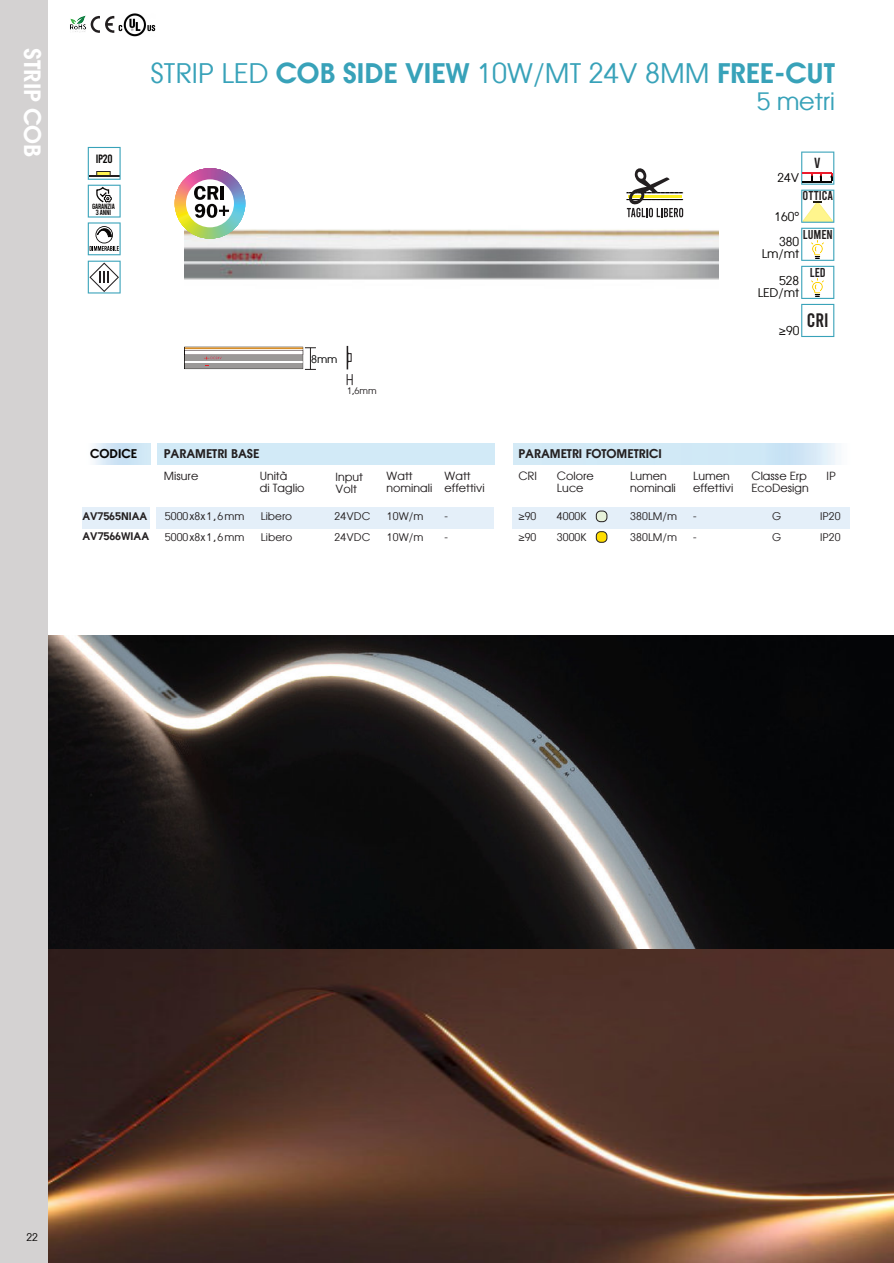
<style>
.page{position:relative;width:894px;height:1263px;background:#fff}
.page>*{position:absolute;margin:0;border:0;box-sizing:border-box;transform-origin:0 0}
.t1{font:27px "Atlanta";color:#38a2b9}
.t2{font:24px "Atlanta";color:#38a2b9}
.t3{font:600 22.5px "Atlanta";color:#fff}
.t4{font:19.5px "Bebas";color:#231f20;scale:1.04 1}
.t5{font:14.55px "Bebas";color:#231f20;scale:1.04 1}
.t6{font:12.75px "Bebas";color:#231f20;scale:1.04 1}
.t7{font:600 12px "Atlanta";color:#231f20}
.t8{font:12px/24.9px "Atlanta";color:#070504;text-align:center}
.t9{font:600 12px "Atlanta";color:#070504}
.t10{font:12px "Bebas";color:#070504}
.t11{font:11.25px/12px "Atlanta";color:#231f20}
.t12{font:10.5px/21.6px "Atlanta";letter-spacing:.01em;color:#231f20}
.t13{font:600 10.5px/19.8px "Atlanta";color:#231f20}
.t14{font:10.5px "Atlanta";color:#000}
.t15{font:10.5px "Century Gothic";color:#070504}
.t16{font:10.5px "Atlanta";color:#070504}
.t17{font:9px "Atlanta";color:#231f20}
.t18{font:7.5px/6px "Bebas";letter-spacing:-.02em;color:#070504;text-align:center}
.s1{font-weight:600}
</style>
<div class="page">
<img style="left:48px;top:635px;width:846px;height:628px">
<svg style="left:88px;top:147px;width:33px;height:108px"></svg>
<svg style="left:88px;top:261px;width:33px;height:33px"></svg>
<div style="left:0;top:0;width:48px;height:1263px;background:#d4d2d2"></div>
<svg style="left:91px;top:16px;width:23px;height:17px"></svg>
<img style="left:70px;top:16px;width:16px;height:16px">
<img style="left:118px;top:14px;width:38px;height:23px">
<svg style="left:801px;top:152px;width:33px;height:185px"></svg>
<img style="left:184px;top:217px;width:534px;height:63px">
<div style="left:83px;top:507px;width:67px;height:22px;background:#e4eff9"></div>
<div style="left:157px;top:443px;width:338px;height:22px;background:#d2eaf7"></div>
<div style="left:512px;top:507px;width:338px;height:22px;background:#e4eff9"></div>
<div style="left:156px;top:507px;width:338px;height:22px;background:#e4eff9"></div>
<div style="left:596px;top:532px;width:11px;height:10px;background:#fd0;border:1px solid #231f20;border-radius:4px"></div>
<div style="left:596px;top:511px;width:11px;height:11px;background:#e7f2da;border:1px solid #231f20;border-radius:4px"></div>
<svg style="left:184px;top:347px;width:132px;height:23px"></svg>
<svg style="left:347px;top:346px;width:6px;height:39px"></svg>
<svg style="left:627px;top:168px;width:56px;height:49px"></svg>
<svg style="left:175px;top:168px;width:70px;height:71px"></svg>
<hr style="left:221px;top:186px;width:3px;height:14px;background:#070504">
<h3 class="t3" style="left:41px;top:48px;width:110px;rotate:90deg">STRIP COB</h3>
<p class="t10" style="left:96px;top:151px;width:18px">IP20</p>
<p class="t18" style="left:92px;top:203px;width:24px">GARANZIA<br>3 ANNI</p>
<h1 class="t1" style="left:150px;top:63px;width:686px">STRIP LED <span class="s1">COB SIDE VIEW</span> 10W/MT 24V 8MM <span class="s1">FREE-CUT</span></h1>
<h2 class="t2" style="left:757px;top:92px;width:80px">5 metri</h2>
<p class="t14" style="left:311px;top:355px;width:28px">8mm</p>
<p class="t17" style="left:347px;top:387px;width:31px">1,6mm</p>
<p class="t5" style="left:814px;top:153px;width:8px">V</p>
<p class="t6" style="left:803px;top:188px;width:31px">OTTICA</p>
<p class="t6" style="left:803px;top:227px;width:31px">LUMEN</p>
<p class="t6" style="left:810px;top:265px;width:17px">LED</p>
<h3 class="t4" style="left:807px;top:308px;width:22px">CRI</h3>
<p class="t8" style="left:778px;top:166px;width:23px">24V</p>
<p class="t8" style="left:775px;top:205px;width:26px">160°<br>380</p>
<p class="t8" style="left:762px;top:242px;width:39px">Lm/mt</p>
<p class="t8" style="left:758px;top:275px;width:43px;line-height:12px;text-align:right">528<br>LED/mt</p>
<p class="t8" style="left:779px;top:319px;width:22px">≥90</p>
<p class="t7" style="left:164px;top:449px;width:97px">PARAMETRI BASE</p>
<p class="t9" style="left:90px;top:449px;width:48px">CODICE</p>
<p class="t7" style="left:518px;top:449px;width:145px">PARAMETRI FOTOMETRICI</p>
<p class="t11" style="left:164px;top:471px;width:36px">Misure</p>
<p class="t11" style="left:260px;top:471px;width:46px">Unità<br>di Taglio</p>
<p class="t11" style="left:336px;top:472px;width:29px">Input<br>Volt</p>
<p class="t11" style="left:387px;top:471px;width:47px">Watt nominali</p>
<p class="t11" style="left:445px;top:471px;width:42px">Watt effettivi</p>
<p class="t11" style="left:518px;top:471px;width:20px">CRI</p>
<p class="t11" style="left:557px;top:471px;width:38px">Colore<br>Luce</p>
<p class="t11" style="left:630px;top:471px;width:47px">Lumen nominali</p>
<p class="t11" style="left:693px;top:471px;width:42px">Lumen effettivi</p>
<p class="t11" style="left:752px;top:471px;width:59px">Classe Erp<br>EcoDesign</p>
<p class="t11" style="left:827px;top:471px;width:11px">IP</p>
<p class="t12" style="left:518px;top:506px;width:19px">≥90</p>
<p class="t12" style="left:557px;top:506px;width:31px">4000K</p>
<p class="t12" style="left:820px;top:506px;width:22px">IP20<br>IP20</p>
<p class="t12" style="left:772px;top:506px;width:11px">G</p>
<p class="t13" style="left:82px;top:508px;width:68px">AV7565NIAA<br>AV7566WIAA</p>
<p class="t12" style="left:630px;top:506px;width:48px">380LM/m</p>
<p class="t12" style="left:165px;top:507px;width:81px">5000x8x1,6mm</p>
<p class="t12" style="left:261px;top:507px;width:33px">Libero</p>
<p class="t12" style="left:335px;top:507px;width:37px">24VDC</p>
<p class="t12" style="left:387px;top:507px;width:38px">10W/m</p>
<p class="t12" style="left:445px;top:507px;width:5px">-</p>
<p class="t12" style="left:165px;top:528px;width:81px">5000x8x1,6mm</p>
<p class="t12" style="left:261px;top:528px;width:33px">Libero</p>
<p class="t12" style="left:335px;top:528px;width:37px">24VDC</p>
<p class="t12" style="left:387px;top:528px;width:38px">10W/m</p>
<p class="t12" style="left:445px;top:528px;width:5px">-</p>
<p class="t12" style="left:693px;top:506px;width:5px">-</p>
<p class="t12" style="left:518px;top:527px;width:19px">≥90</p>
<p class="t12" style="left:557px;top:527px;width:31px">3000K</p>
<p class="t12" style="left:630px;top:527px;width:48px">380LM/m</p>
<p class="t12" style="left:772px;top:527px;width:11px">G</p>
<p class="t12" style="left:693px;top:527px;width:5px">-</p>
<p class="t15" style="left:22px;top:1230px;width:13px">18</p>
<p class="t16" style="left:26px;top:1233px;width:13px">22</p>
</div>
